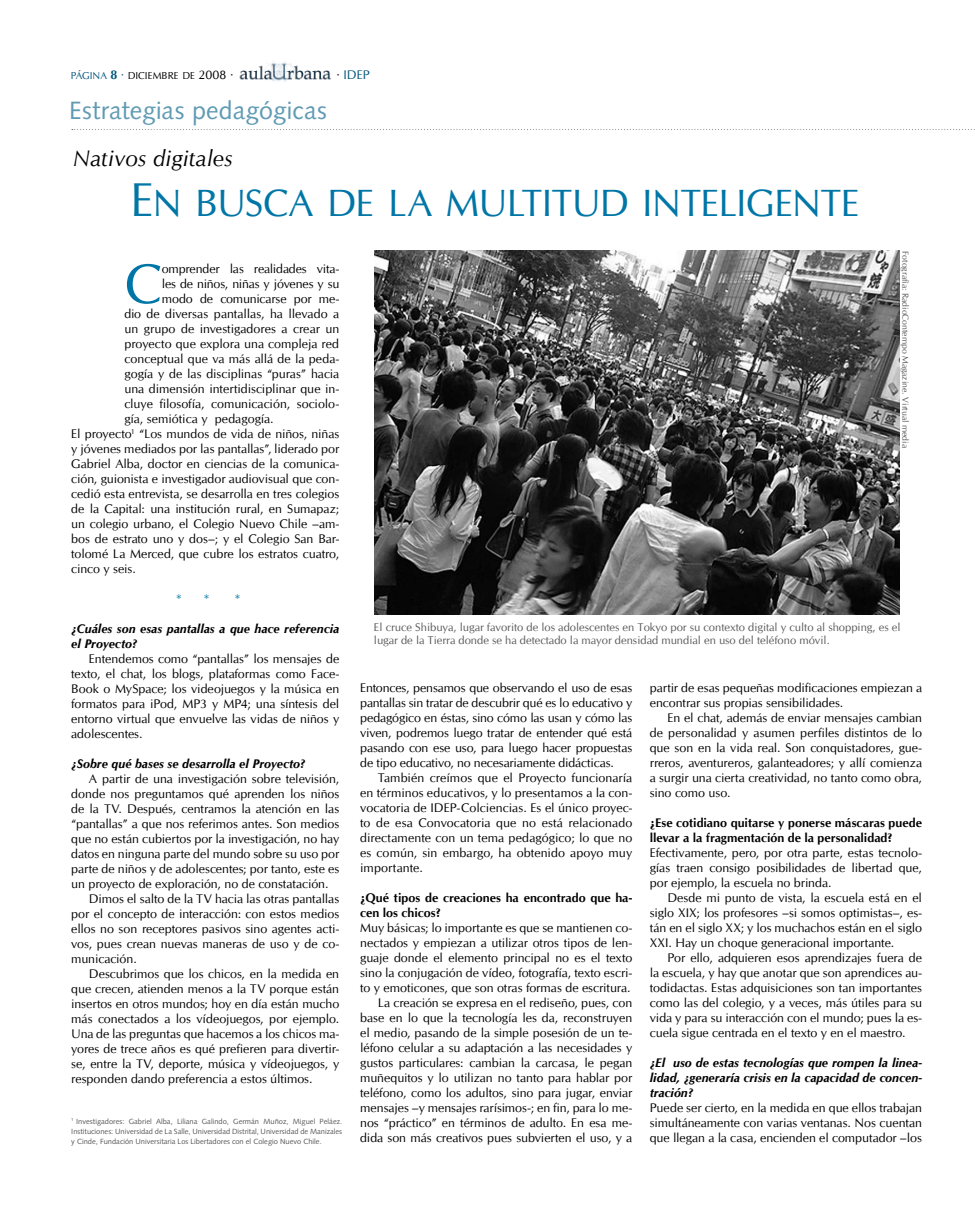
<style>
.page{position:relative;width:975px;height:1223px;background:#fff}
.page>*{position:absolute;margin:0;border:0;box-sizing:border-box;transform-origin:0 0}
.t1{font:56.25px "CG Omega";color:#0076a7}
.t2{font:38px "CG Omega SC800";letter-spacing:-.025em;color:#0076a7}
.t3{font:25px "Syntax";letter-spacing:.005em;color:#609ab3}
.t4{font:italic 22.5px "CG Omega";color:#000}
.t5{font:12.5px/15px "CG Omega";color:#000;text-align:justify}
.t6{font:italic 700 12.5px/15px "CG Omega";color:#000}
.t7{font:700 12.5px/15px "CG Omega";color:#000}
.t8{font:12.5px "CG Omega SC800";color:#00547a}
.t9{font:12.5px "CG Omega";color:#0076a7}
.t10{font:11.25px/12.5px "CG Omega";color:#58585a}
.t11{font:10px "CG Omega SC800";letter-spacing:-.005em;color:#000}
.t12{font:8.75px "CG Omega";color:#58585a}
.t13{font:7.5px/10px "Syntax";color:#58585a;text-align:justify}
.s1{color:#00547a}
.s2{font-family:"CG Omega Bold SC800";font-size:12.5px;color:#00547a}
.s3{font-size:12.5px;color:#00547a}
.s4{font-size:12.5px}
.s5{color:#000}
.s6{font-size:47.5px}
</style>
<div class="page">
<svg style="left:72px;top:129px;width:903px;height:1px"></svg>
<img style="left:375px;top:251px;width:524px;height:364px">
<img style="left:239px;top:61px;width:92px;height:21px">
<p class="t11" style="left:71px;top:69px;width:164px"><span class="s1">PÁGI NA</span> <span class="s2">8</span> <span class="s3">·</span> DICIEMBRE DE <span class="s4">2008 ·</span></p>
<p class="t8" style="left:336px;top:67px;width:34px"><span class="s5">·</span> IDEP</p>
<h3 class="t3" style="left:69px;top:96px;width:259px">Estrategias pedagógicas</h3>
<h3 class="t4" style="left:73px;top:144px;width:162px">Nativos digitales</h3>
<h2 class="t2" style="left:131px;top:180px;width:725px"><span class="s6">E</span>N BUSCA DE LA MULTITUD I NTELIGENTE</h2>
<h1 class="t1" style="left:124px;top:250px;width:39px">C</h1>
<p class="t5" style="left:162px;top:261px;width:179px">omprender las realidades vita-</p>
<p class="t5" style="left:162px;top:276px;width:179px">les de niños, niñas y jóvenes y su</p>
<p class="t5" style="left:162px;top:291px;width:179px">modo de comunicarse por me-</p>
<p class="t5" style="left:124px;top:306px;width:216px">dio de diversas pantallas, ha llevado a</p>
<p class="t5" style="left:124px;top:321px;width:216px">un grupo de investigadores a crear un</p>
<p class="t5" style="left:124px;top:336px;width:216px">proyecto que explora una compleja red</p>
<p class="t5" style="left:124px;top:351px;width:216px">conceptual que va más allá de la peda-</p>
<p class="t5" style="left:124px;top:366px;width:216px">gogía y de las disciplinas “puras” hacia</p>
<p class="t5" style="left:124px;top:381px;width:216px">una dimensión intertidisciplinar que in-</p>
<p class="t5" style="left:124px;top:396px;width:216px">cluye filosofía, comunicación, sociolo-</p>
<p class="t5" style="left:124px;top:411px;width:151px">gía, semiótica y pedagogía.</p>
<p class="t5" style="left:71px;top:426px;width:269px">El proyecto<sup>1</sup> “Los mundos de vida de niños, niñas</p>
<p class="t5" style="left:71px;top:441px;width:269px">y jóvenes mediados por las pantallas”, liderado por</p>
<p class="t5" style="left:71px;top:456px;width:269px">Gabriel Alba, doctor en ciencias de la comunica-</p>
<p class="t5" style="left:71px;top:471px;width:269px">ción, guionista e investigador audiovisual que con-</p>
<p class="t5" style="left:71px;top:486px;width:269px">cedió esta entrevista, se desarrolla en tres colegios</p>
<p class="t5" style="left:71px;top:501px;width:269px">de la Capital: una institución rural, en Sumapaz;</p>
<p class="t5" style="left:71px;top:516px;width:269px">un colegio urbano, el Colegio Nuevo Chile –am-</p>
<p class="t5" style="left:71px;top:531px;width:269px">bos de estrato uno y dos–; y el Colegio San Bar-</p>
<p class="t5" style="left:71px;top:546px;width:269px">tolomé La Merced, que cubre los estratos cuatro,</p>
<p class="t5" style="left:71px;top:561px;width:66px">cinco y seis.</p>
<p class="t9" style="left:175px;top:591px;width:36px">* *</p>
<p class="t9" style="left:234px;top:591px;width:8px">*</p>
<p class="t6" style="left:71px;top:621px;width:269px">¿Cuáles son esas pantallas a que hace referencia el Proyecto?</p>
<p class="t5" style="left:71px;top:651px;width:269px;text-indent:18px">Entendemos como “pantallas” los mensajes de texto, el chat, los blogs, plataformas como Face-Book o MySpace; los videojuegos y la música en formatos para iPod, MP3 y MP4; una síntesis del entorno virtual que envuelve las vidas de niños y adolescentes.</p>
<p class="t6" style="left:71px;top:756px;width:236px">¿Sobre qué bases se desarrolla el Proyecto?</p>
<p class="t5" style="left:89px;top:771px;width:252px">A partir de una investigación sobre televisión,</p>
<p class="t5" style="left:71px;top:786px;width:269px">donde nos preguntamos qué aprenden los niños</p>
<p class="t5" style="left:71px;top:801px;width:269px">de la TV. Después, centramos la atención en las</p>
<p class="t5" style="left:71px;top:816px;width:269px">“pantallas” a que nos referimos antes. Son medios</p>
<p class="t5" style="left:71px;top:831px;width:269px">que no están cubiertos por la investigación, no hay</p>
<p class="t5" style="left:71px;top:846px;width:269px">datos en ninguna parte del mundo sobre su uso por</p>
<p class="t5" style="left:71px;top:861px;width:269px">parte de niños y de adolescentes; por tanto, este es</p>
<p class="t5" style="left:71px;top:876px;width:259px">un proyecto de exploración, no de constatación.</p>
<p class="t5" style="left:89px;top:891px;width:252px">Dimos el salto de la TV hacia las otras pantallas</p>
<p class="t5" style="left:71px;top:906px;width:269px">por el concepto de interacción: con estos medios</p>
<p class="t5" style="left:71px;top:921px;width:269px">ellos no son receptores pasivos sino agentes acti-</p>
<p class="t5" style="left:71px;top:936px;width:269px">vos, pues crean nuevas maneras de uso y de co-</p>
<p class="t5" style="left:71px;top:951px;width:67px">municación.</p>
<p class="t5" style="left:89px;top:966px;width:252px">Descubrimos que los chicos, en la medida en</p>
<p class="t5" style="left:71px;top:981px;width:269px">que crecen, atienden menos a la TV porque están</p>
<p class="t5" style="left:71px;top:996px;width:269px">insertos en otros mundos; hoy en día están mucho</p>
<p class="t5" style="left:71px;top:1011px;width:269px">más conectados a los vídeojuegos, por ejemplo.</p>
<p class="t5" style="left:71px;top:1026px;width:269px">Una de las preguntas que hacemos a los chicos ma-</p>
<p class="t5" style="left:71px;top:1041px;width:269px">yores de trece años es qué prefieren para divertir-</p>
<p class="t5" style="left:71px;top:1056px;width:269px">se, entre la TV, deporte, música y vídeojuegos, y</p>
<p class="t5" style="left:71px;top:1071px;width:243px">responden dando preferencia a estos últimos.</p>
<p class="t13" style="left:71px;top:1115px;width:272px"><sup>1</sup> Investigadores: Gabriel Alba, Liliana Galindo, Germán Muñoz, Miguel Peláez.<br>Instituciones: Universidad de La Salle, Universidad Distrital, Universidad de Manizales y Cinde, Fundación Universitaria Los Libertadores con el Colegio Nuevo Chile.</p>
<p class="t12" style="left:910px;top:251px;width:198px;rotate:90deg">Fotografía: RadioContempo Magazine. Virtual media</p>
<p class="t10" style="left:374px;top:621px;width:528px">El cruce Shibuya, lugar favorito de los adolescentes en Tokyo por su contexto digital y culto al shopping, es el lugar de la Tierra donde se ha detectado la mayor densidad mundial en uso del teléfono móvil.</p>
<p class="t5" style="left:360px;top:680px;width:273px">Entonces, pensamos que observando el uso de esas pantallas sin tratar de descubrir qué es lo educativo y pedagógico en éstas, sino cómo las usan y cómo las viven, podremos luego tratar de entender qué está pasando con ese uso, para luego hacer propuestas de tipo educativo, no necesariamente didácticas.</p>
<p class="t5" style="left:360px;top:770px;width:273px;text-indent:18px">También creímos que el Proyecto funcionaría en términos educativos, y lo presentamos a la con&shy;vocatoria de IDEP-Colciencias. Es el único proyec&shy;to de esa Convocatoria que no está relacionado directamente con un tema pedagógico; lo que no es común, sin embargo, ha obtenido apoyo muy importante.</p>
<p class="t7" style="left:360px;top:890px;width:273px">¿Qué tipos de creaciones ha encontrado que ha&shy;cen los chicos?</p>
<p class="t5" style="left:360px;top:920px;width:273px;text-align:right">Muy básicas; lo importante es que se mantienen co&shy;nectados y empiezan a utilizar otros tipos de len&shy;guaje donde el elemento principal no es el texto sino la conjugación de vídeo, fotografía, texto escri&shy;to y emoticones, que son otras formas de escritura.<br>La creación se expresa en el rediseño, pues, con base en lo que la tecnología les da, reconstruyen el medio, pasando de la simple posesión de un te&shy;léfono celular a su adaptación a las necesidades y gustos particulares: cambian la carcasa, le pegan muñequitos y lo utilizan no tanto para hablar por teléfono, como los adultos, sino para jugar, enviar mensajes –y mensajes rarísimos-; en fin, para lo me&shy;nos “práctico” en términos de adulto. En esa me&shy;dida son más creativos pues subvierten el uso, y a</p>
<p class="t5" style="left:649px;top:680px;width:274px">partir de esas pequeñas modificaciones empiezan a encontrar sus propias sensibilidades.</p>
<p class="t5" style="left:649px;top:710px;width:274px;text-indent:18px">En el chat, además de enviar mensajes cambian de personalidad y asumen perfiles distintos de lo que son en la vida real. Son conquistadores, gue&shy;rreros, aventureros, galanteadores; y allí comienza a surgir una cierta creatividad, no tanto como obra, sino como uso.</p>
<p class="t7" style="left:649px;top:815px;width:274px">¿Ese cotidiano quitarse y ponerse máscaras puede llevar a la fragmentación de la personalidad?</p>
<p class="t5" style="left:649px;top:845px;width:274px">Efectivamente, pero, por otra parte, estas tecnolo&shy;gías traen consigo posibilidades de libertad que, por ejemplo, la escuela no brinda.</p>
<p class="t5" style="left:649px;top:890px;width:274px;text-indent:18px">Desde mi punto de vista, la escuela está en el siglo XIX; los profesores –si somos optimistas–, es&shy;tán en el siglo XX; y los muchachos están en el siglo XXI. Hay un choque generacional importante.</p>
<p class="t5" style="left:649px;top:950px;width:274px;text-indent:18px">Por ello, adquieren esos aprendizajes fuera de la escuela, y hay que anotar que son aprendices au&shy;todidactas. Estas adquisiciones son tan importantes como las del colegio, y a veces, más útiles para su vida y para su interacción con el mundo; pues la es&shy;cuela sigue centrada en el texto y en el maestro.</p>
<p class="t6" style="left:649px;top:1055px;width:274px;text-align:justify">¿El uso de estas tecnologías que rompen la linea&shy;lidad, ¿generaría crisis en la capacidad de concen&shy;tración?</p>
<p class="t5" style="left:649px;top:1100px;width:274px">Puede ser cierto, en la medida en que ellos trabajan simultáneamente con varias ventanas. Nos cuentan que llegan a la casa, encienden el computador –los</p>
</div>
